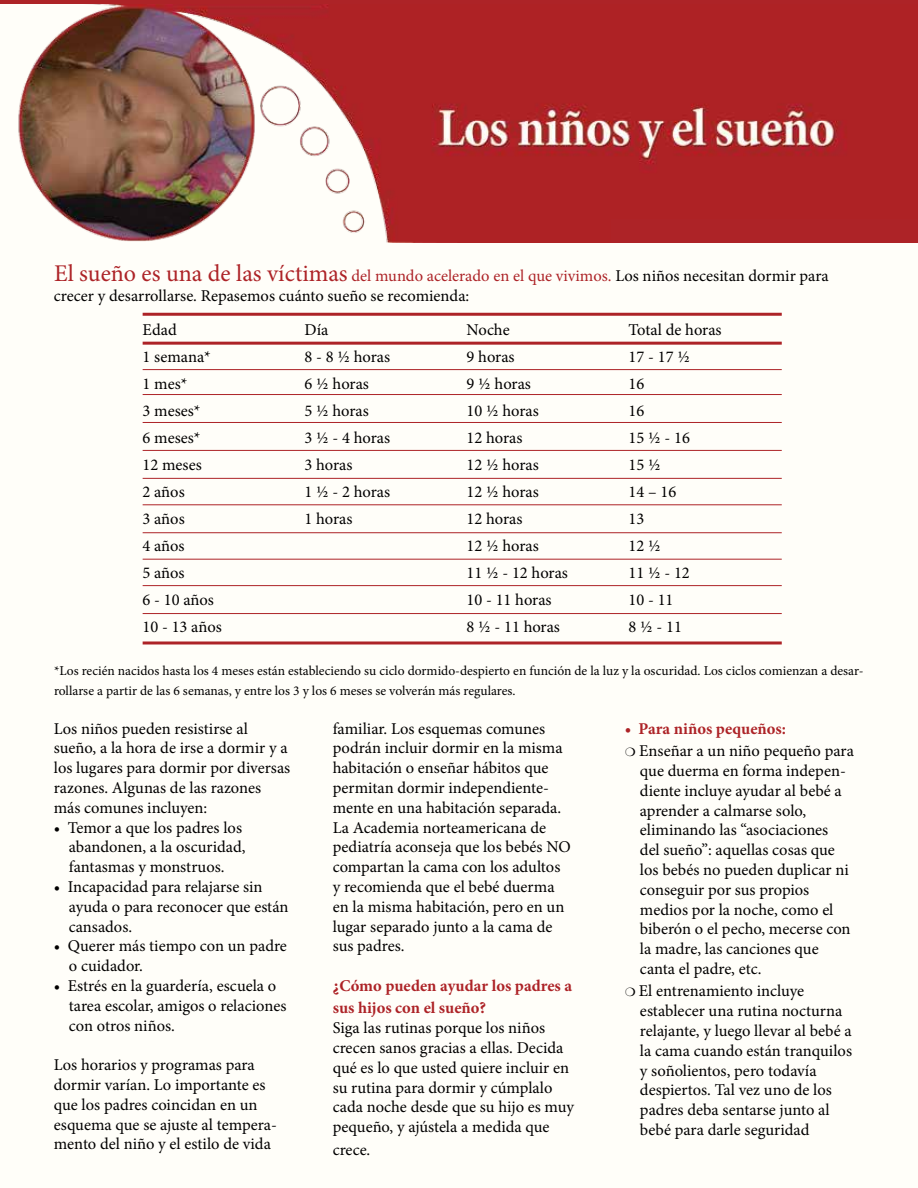
<style>
.page{position:relative;width:918px;height:1188px;background:#fffef9}
.page>*{position:absolute;margin:0;border:0;box-sizing:border-box;transform-origin:0 0}
.t1{font:16.5px/19.8px "Minion Pro";color:#000}
.t2{font:700 16.5px/22.5px "Minion Pro";color:#ad2327}
.t3{font:13.5px/19.5px "Minion Pro";color:#000}
.s1{font-size:24px;color:#ad2327}
.s2{color:#ad2327}
.s3{font-weight:700;color:#ad2327}
</style>
<div class="page">
<img style="left:18px;top:4px;width:900px;height:239px">
<hr style="left:143px;top:313px;width:639px;height:3px;background:#ad2327">
<hr style="left:143px;top:342px;width:639px;height:3px;background:#ad2327">
<hr style="left:143px;top:369px;width:639px;height:1px;background:#ad2327">
<hr style="left:143px;top:394px;width:639px;height:1px;background:#ad2327">
<hr style="left:143px;top:422px;width:639px;height:1px;background:#ad2327">
<hr style="left:143px;top:450px;width:639px;height:1px;background:#ad2327">
<hr style="left:143px;top:478px;width:639px;height:1px;background:#ad2327">
<hr style="left:143px;top:504px;width:639px;height:1px;background:#ad2327">
<hr style="left:143px;top:532px;width:639px;height:1px;background:#ad2327">
<hr style="left:143px;top:559px;width:639px;height:1px;background:#ad2327">
<hr style="left:143px;top:585px;width:639px;height:1px;background:#ad2327">
<hr style="left:143px;top:613px;width:639px;height:1px;background:#ad2327">
<hr style="left:143px;top:641px;width:639px;height:3px;background:#ad2327">
<hr style="left:0;top:0;width:918px;height:4px;background:#ad2327">
<div style="left:612px;top:220px;width:306px;height:23px;background:#ad2327"></div>
<p class="t1" style="left:54px;top:266px;width:776px"><span class="s1">El sueño es una de las víctimas</span> <span class="s2">del mundo acelerado en el que vivimos.</span> Los niños necesitan dormir para crecer y desarrollarse. Repasemos cuánto sueño se recomienda:</p>
<p class="t1" style="left:143px;top:320px;width:36px">Edad</p>
<p class="t1" style="left:305px;top:320px;width:25px">Día</p>
<p class="t1" style="left:467px;top:320px;width:45px">Noche</p>
<p class="t1" style="left:629px;top:320px;width:94px">Total de horas</p>
<p class="t1" style="left:143px;top:347px;width:70px">1 semana*</p>
<p class="t1" style="left:305px;top:347px;width:87px">8 - 8 ½ horas</p>
<p class="t1" style="left:467px;top:347px;width:49px">9 horas</p>
<p class="t1" style="left:629px;top:347px;width:63px">17 - 17 ½</p>
<p class="t1" style="left:143px;top:374px;width:46px">1 mes*</p>
<p class="t1" style="left:305px;top:374px;width:66px">6 ½ horas</p>
<p class="t1" style="left:467px;top:374px;width:66px">9 ½ horas</p>
<p class="t1" style="left:629px;top:374px;width:17px">16</p>
<p class="t1" style="left:143px;top:401px;width:60px">3 meses*</p>
<p class="t1" style="left:305px;top:401px;width:66px">5 ½ horas</p>
<p class="t1" style="left:467px;top:401px;width:74px">10 ½ horas</p>
<p class="t1" style="left:629px;top:401px;width:17px">16</p>
<p class="t1" style="left:143px;top:428px;width:60px">6 meses*</p>
<p class="t1" style="left:305px;top:428px;width:87px">3 ½ - 4 horas</p>
<p class="t1" style="left:467px;top:428px;width:57px">12 horas</p>
<p class="t1" style="left:629px;top:428px;width:63px">15 ½ - 16</p>
<p class="t1" style="left:143px;top:455px;width:61px">12 meses</p>
<p class="t1" style="left:305px;top:455px;width:49px">3 horas</p>
<p class="t1" style="left:467px;top:455px;width:74px">12 ½ horas</p>
<p class="t1" style="left:629px;top:455px;width:34px">15 ½</p>
<p class="t1" style="left:143px;top:482px;width:44px">2 años</p>
<p class="t1" style="left:305px;top:482px;width:87px">1 ½ - 2 horas</p>
<p class="t1" style="left:467px;top:482px;width:74px">12 ½ horas</p>
<p class="t1" style="left:629px;top:482px;width:49px">14 – 16</p>
<p class="t1" style="left:143px;top:509px;width:44px">3 años</p>
<p class="t1" style="left:305px;top:509px;width:49px">1 horas</p>
<p class="t1" style="left:467px;top:509px;width:57px">12 horas</p>
<p class="t1" style="left:629px;top:509px;width:17px">13</p>
<p class="t1" style="left:143px;top:536px;width:44px">4 años</p>
<p class="t1" style="left:467px;top:536px;width:74px">12 ½ horas</p>
<p class="t1" style="left:629px;top:536px;width:34px">12 ½</p>
<p class="t1" style="left:143px;top:563px;width:44px">5 años</p>
<p class="t1" style="left:467px;top:563px;width:103px">11 ½ - 12 horas</p>
<p class="t1" style="left:629px;top:563px;width:63px">11 ½ - 12</p>
<p class="t1" style="left:143px;top:590px;width:73px">6 - 10 años</p>
<p class="t1" style="left:467px;top:590px;width:87px">10 - 11 horas</p>
<p class="t1" style="left:629px;top:590px;width:47px">10 - 11</p>
<p class="t1" style="left:143px;top:617px;width:81px">10 - 13 años</p>
<p class="t1" style="left:466px;top:617px;width:95px">8 ½ - 11 horas</p>
<p class="t1" style="left:628px;top:617px;width:55px">8 ½ - 11</p>
<p class="t3" style="left:54px;top:661px;width:811px">*Los recién nacidos hasta los 4 meses están estableciendo su ciclo dormido-despierto en función de la luz y la oscuridad. Los ciclos comienzan a desar&shy;rollarse a partir de las 6 semanas, y entre los 3 y los 6 meses se volverán más regulares.</p>
<p class="t1" style="left:54px;top:718px;width:238px">Los niños pueden resistirse al sueño, a la hora de irse a dormir y a los lugares para dormir por diversas razones. Algunas de las razones más comunes incluyen:</p>
<p class="t1" style="left:69px;top:817px;width:178px;text-indent:-15px">• Temor a que los padres los abandonen, a la oscuridad, fantasmas y monstruos.</p>
<p class="t1" style="left:69px;top:877px;width:221px;text-indent:-15px">• Incapacidad para relajarse sin ayuda o para reconocer que están cansados.</p>
<p class="t1" style="left:69px;top:936px;width:220px;text-indent:-15px">• Querer más tiempo con un padre o cuidador.</p>
<p class="t1" style="left:69px;top:976px;width:219px;text-indent:-15px">• Estrés en la guardería, escuela o tarea escolar, amigos o relaciones con otros niños.</p>
<p class="t1" style="left:54px;top:1055px;width:225px">Los horarios y programas para dormir varían. Lo importante es que los padres coincidan en un esquema que se ajuste al tempera&shy;mento del niño y el estilo de vida</p>
<p class="t1" style="left:333px;top:718px;width:240px">familiar. Los esquemas comunes podrán incluir dormir en la misma habitación o enseñar hábitos que permitan dormir independiente&shy;mente en una habitación separada.<br>La Academia norteamericana de pediatría aconseja que los bebés NO compartan la cama con los adultos y recomienda que el bebé duerma en la misma habitación, pero en un lugar separado junto a la cama de sus padres.</p>
<p class="t2" style="left:333px;top:974px;width:241px">¿Cómo pueden ayudar los padres a sus hijos con el sueño?</p>
<p class="t1" style="left:333px;top:1018px;width:243px">Siga las rutinas porque los niños crecen sanos gracias a ellas. Decida qué es lo que usted quiere incluir en su rutina para dormir y cúmplalo cada noche desde que su hijo es muy pequeño, y ajústela a medida que</p>
<p class="t1" style="left:333px;top:1140px;width:39px">crece.</p>
<p class="t1" style="left:625px;top:717px;width:231px;line-height:22.5px"><span class="s3">• Para niños pequeños:<br></span>❍ Enseñar a un niño pequeño para</p>
<p class="t1" style="left:640px;top:761px;width:212px">que duerma en forma indepen&shy;diente incluye ayudar al bebé a aprender a calmarse solo, eliminando las “asociaciones del sueño”: aquellas cosas que los bebés no pueden duplicar ni conseguir por sus propios medios por la noche, como el biberón o el pecho, mecerse con la madre, las canciones que canta el padre, etc.</p>
<p class="t1" style="left:640px;top:981px;width:214px;text-indent:-15px">❍ El entrenamiento incluye establecer una rutina nocturna relajante, y luego llevar al bebé a la cama cuando están tranquilos y soñolientos, pero todavía despiertos. Tal vez uno de los padres deba sentarse junto al bebé para darle seguridad</p>
</div>
